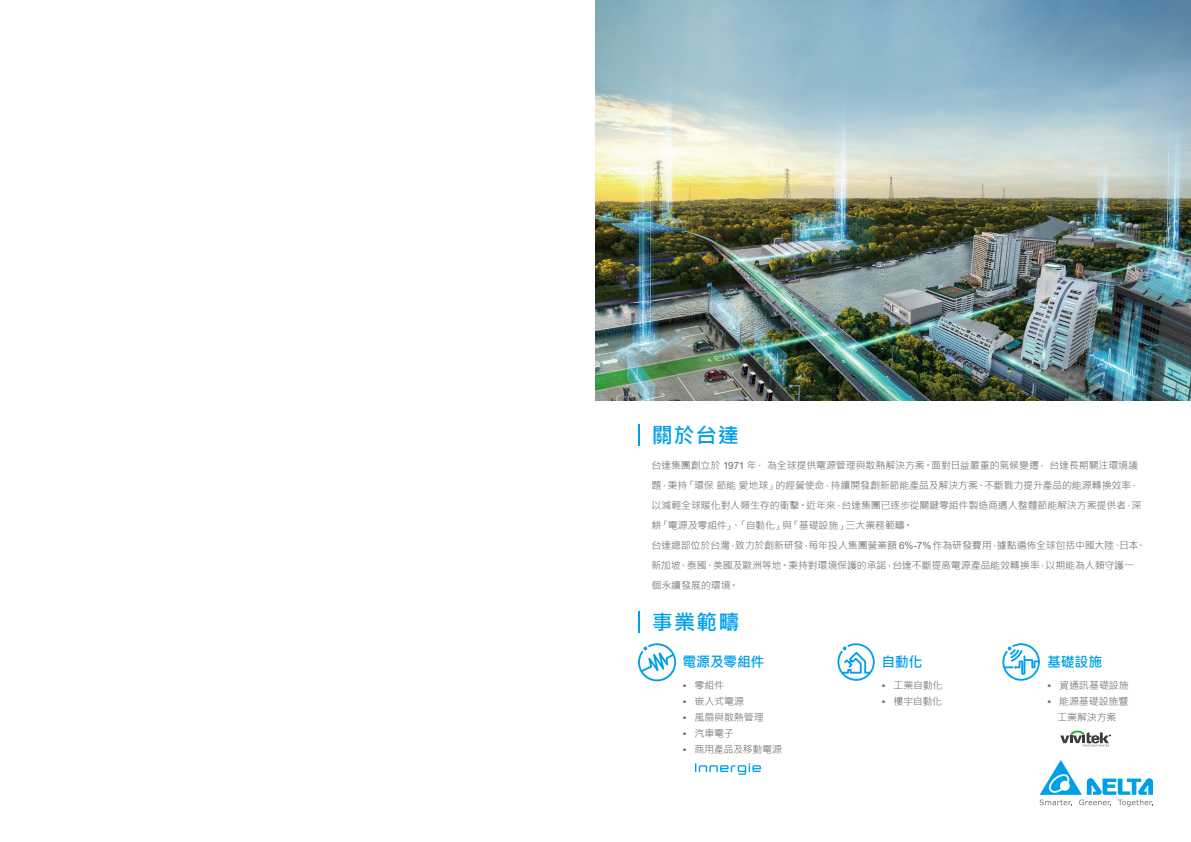
<style>
.page{position:relative;width:1191px;height:842px;background:#fff}
.page>*{position:absolute;margin:0;border:0;box-sizing:border-box;transform-origin:0 0}
.t1{font:700 21px "Microsoft Jheng Hei";letter-spacing:.05em;color:#00a0e9}
.t2{font:700 14px "Microsoft Jheng Hei";letter-spacing:-.025em;color:#00a0e9}
.t3{font:10px/20px "Microsoft Jheng Hei";letter-spacing:-.015em;color:#727171;text-align:center}
.t4{font:10px "Microsoft Jheng Hei";letter-spacing:-.035em;color:#727171}
.s1{font-family:"Arial"}
</style>
<div class="page">
<hr style="left:638px;top:424px;width:2px;height:22px;background:#00a0e9">
<hr style="left:638px;top:611px;width:2px;height:21px;background:#00a0e9">
<svg style="left:1039px;top:760px;width:114px;height:47px"></svg>
<img style="left:595px;top:0;width:596px;height:400px">
<svg style="left:638px;top:643px;width:38px;height:38px"></svg>
<svg style="left:837px;top:643px;width:37px;height:38px"></svg>
<svg style="left:1002px;top:643px;width:37px;height:38px"></svg>
<svg style="left:1060px;top:730px;width:50px;height:16px"></svg>
<svg style="left:695px;top:763px;width:66px;height:12px"></svg>
<h1 class="t1" style="left:652px;top:422px;width:88px">關於台達</h1>
<p class="t3" style="left:651px;top:455px;width:496px;text-align:left">台達集團創立於 <span class="s1">1971</span> 年， 為全球提供電源管理與散熱解決方案。面對日益嚴重的氣候變遷， 台達長期關注環境議題，秉持「環保 節能 愛地球」的經營使命，持續開發創新節能產品及解決方案、不斷戮力提升產品的能源轉換效率，以減輕全球暖化對人類生存的衝擊。近年來，台達集團已逐步從關鍵零組件製造商邁入整體節能解決方案提供者，深耕「電源及零組件」、「自動化」與「基礎設施」三大業務範疇。<br>台達總部位於台灣，致力於創新研發，每年投入集團營業額 <span class="s1">6%-7%</span>作為研發費用，據點遍佈全球包括中國大陸、日本、新加坡、泰國、美國及歐洲等地。秉持對環境保護的承諾，台達不斷提高電源產品能效轉換率，以期能為人類守護一個永續發展的環境。</p>
<h1 class="t1" style="left:652px;top:609px;width:89px">事業範疇</h1>
<h2 class="t2" style="left:682px;top:653px;width:83px">電源及零組件</h2>
<h2 class="t2" style="left:881px;top:653px;width:42px">自動化</h2>
<h2 class="t2" style="left:1047px;top:653px;width:57px">基礎設施</h2>
<p class="t3" style="left:682px;top:675px;width:43px">• 零組件</p>
<p class="t3" style="left:682px;top:691px;width:63px">• 嵌入式電源</p>
<p class="t3" style="left:682px;top:707px;width:83px">• 風扇與散熱管理</p>
<p class="t3" style="left:682px;top:723px;width:53px">• 汽車電子</p>
<p class="t4" style="left:682px;top:743px;width:101px">• 商用產品及移動電源</p>
<p class="t3" style="left:881px;top:675px;width:62px">• 工業自動化</p>
<p class="t3" style="left:881px;top:691px;width:62px">• 樓宇自動化</p>
<p class="t3" style="left:1047px;top:675px;width:83px">• 資通訊基礎設施</p>
<p class="t3" style="left:1047px;top:693px;width:83px;line-height:16px">• 能源基礎設施暨工業解決方案</p>
</div>
